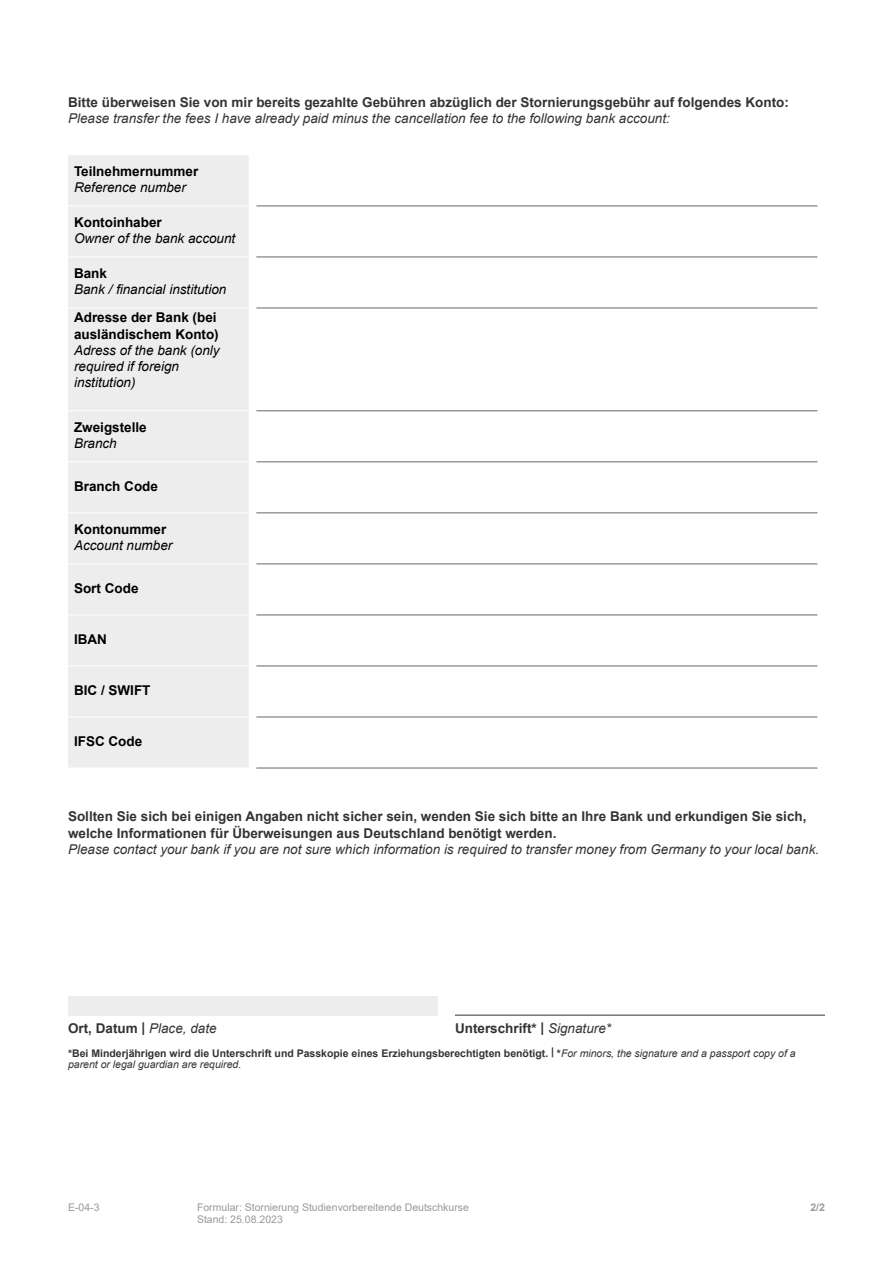
<style>
.page{position:relative;width:893px;height:1263px;background:#fff}
.page>*{position:absolute;margin:0;border:0;box-sizing:border-box;transform-origin:0 0}
.t1{font:700 13.5px/16.2px "Arial";color:#333}
.t2{font:italic 13.5px "Arial";color:#333}
.t3{font:700 13.5px/16.2px "Arial";color:#000}
.t4{font:italic 13.5px/16.2px "Arial";color:#000}
.t5{font:700 10.5px/11.1px "Arial";color:#333}
.t6{font:10.5px "Arial";color:#999}
.t7{font:700 10.5px "Arial";color:#999}
.s1{font-weight:400;font-style:italic}
</style>
<div class="page">
<div style="left:68px;top:155px;width:181px;height:612px;background:#ededed"></div>
<hr style="left:68px;top:206px;width:181px;height:1px;background:#fff">
<hr style="left:68px;top:257px;width:181px;height:1px;background:#fff">
<hr style="left:68px;top:308px;width:181px;height:1px;background:#fff">
<hr style="left:68px;top:410px;width:181px;height:1px;background:#fff">
<hr style="left:68px;top:461px;width:181px;height:1px;background:#fff">
<hr style="left:68px;top:512px;width:181px;height:1px;background:#fff">
<hr style="left:68px;top:563px;width:181px;height:1px;background:#fff">
<hr style="left:68px;top:614px;width:181px;height:1px;background:#fff">
<hr style="left:68px;top:666px;width:181px;height:1px;background:#fff">
<hr style="left:68px;top:717px;width:181px;height:1px;background:#fff">
<hr style="left:256px;top:206px;width:561px;height:1px;background:#666">
<hr style="left:256px;top:257px;width:561px;height:1px;background:#666">
<hr style="left:256px;top:308px;width:561px;height:1px;background:#666">
<hr style="left:256px;top:410px;width:561px;height:1px;background:#666">
<hr style="left:256px;top:461px;width:561px;height:1px;background:#666">
<hr style="left:256px;top:512px;width:561px;height:1px;background:#666">
<hr style="left:256px;top:563px;width:561px;height:1px;background:#666">
<hr style="left:256px;top:614px;width:561px;height:1px;background:#666">
<hr style="left:256px;top:666px;width:561px;height:1px;background:#666">
<hr style="left:256px;top:717px;width:561px;height:1px;background:#666">
<hr style="left:256px;top:768px;width:561px;height:1px;background:#666">
<div style="left:68px;top:996px;width:370px;height:19px;background:#ededed"></div>
<hr style="left:455px;top:1015px;width:370px;height:1px;background:#333">
<p class="t1" style="left:68px;top:94px;width:722px">Bitte überweisen Sie von mir bereits gezahlte Gebühren abzüglich der Stornierungsgebühr auf folgendes Konto:</p>
<p class="t2" style="left:68px;top:110px;width:603px">Please transfer the fees I have already paid minus the cancellation fee to the following bank account:</p>
<p class="t3" style="left:74px;top:163px;width:126px">Teilnehmernummer</p>
<p class="t4" style="left:74px;top:179px;width:113px">Reference number</p>
<p class="t3" style="left:74px;top:214px;width:89px">Kontoinhaber</p>
<p class="t4" style="left:74px;top:230px;width:163px">Owner of the bank account</p>
<p class="t3" style="left:74px;top:265px;width:35px">Bank</p>
<p class="t4" style="left:74px;top:281px;width:154px">Bank / financial institution</p>
<p class="t3" style="left:74px;top:310px;width:146px">Adresse der Bank (bei ausländischem Konto)</p>
<p class="t4" style="left:74px;top:342px;width:147px">Adress of the bank (only required if foreign institution)</p>
<p class="t3" style="left:74px;top:419px;width:74px">Zweigstelle</p>
<p class="t4" style="left:74px;top:435px;width:44px">Branch</p>
<p class="t3" style="left:74px;top:478px;width:86px">Branch Code</p>
<p class="t3" style="left:74px;top:521px;width:94px">Kontonummer</p>
<p class="t4" style="left:74px;top:537px;width:100px">Account number</p>
<p class="t3" style="left:74px;top:580px;width:66px">Sort Code</p>
<p class="t3" style="left:74px;top:631px;width:34px">IBAN</p>
<p class="t3" style="left:74px;top:682px;width:78px">BIC / SWIFT</p>
<p class="t3" style="left:74px;top:733px;width:70px">IFSC Code</p>
<p class="t1" style="left:68px;top:809px;width:740px">Sollten Sie sich bei einigen Angaben nicht sicher sein, wenden Sie sich bitte an Ihre Bank und erkundigen Sie sich, welche Informationen für Überweisungen aus Deutschland benötigt werden.</p>
<p class="t2" style="left:68px;top:840px;width:753px">Please contact your bank if you are not sure which information is required to transfer money from Germany to your local bank.</p>
<p class="t1" style="left:68px;top:1020px;width:150px">Ort, Datum | <span class="s1">Place, date</span></p>
<p class="t1" style="left:455px;top:1020px;width:158px">Unterschrift* | <span class="s1">Signature*</span></p>
<p class="t5" style="left:68px;top:1047px;width:729px">*Bei Minderjährigen wird die Unterschrift und Passkopie eines Erziehungsberechtigten benötigt. | *<span class="s1">For minors, the signature and a passport copy of a parent or legal guardian are required.</span></p>
<p class="t6" style="left:68px;top:1200px;width:33px">E-04-3</p>
<p class="t6" style="left:197px;top:1200px;width:273px">Formular: Stornierung Studienvorbereitende Deutschkurse</p>
<p class="t7" style="left:810px;top:1200px;width:16px">2/2</p>
<p class="t6" style="left:197px;top:1212px;width:87px">Stand: 25.08.2023</p>
</div>
